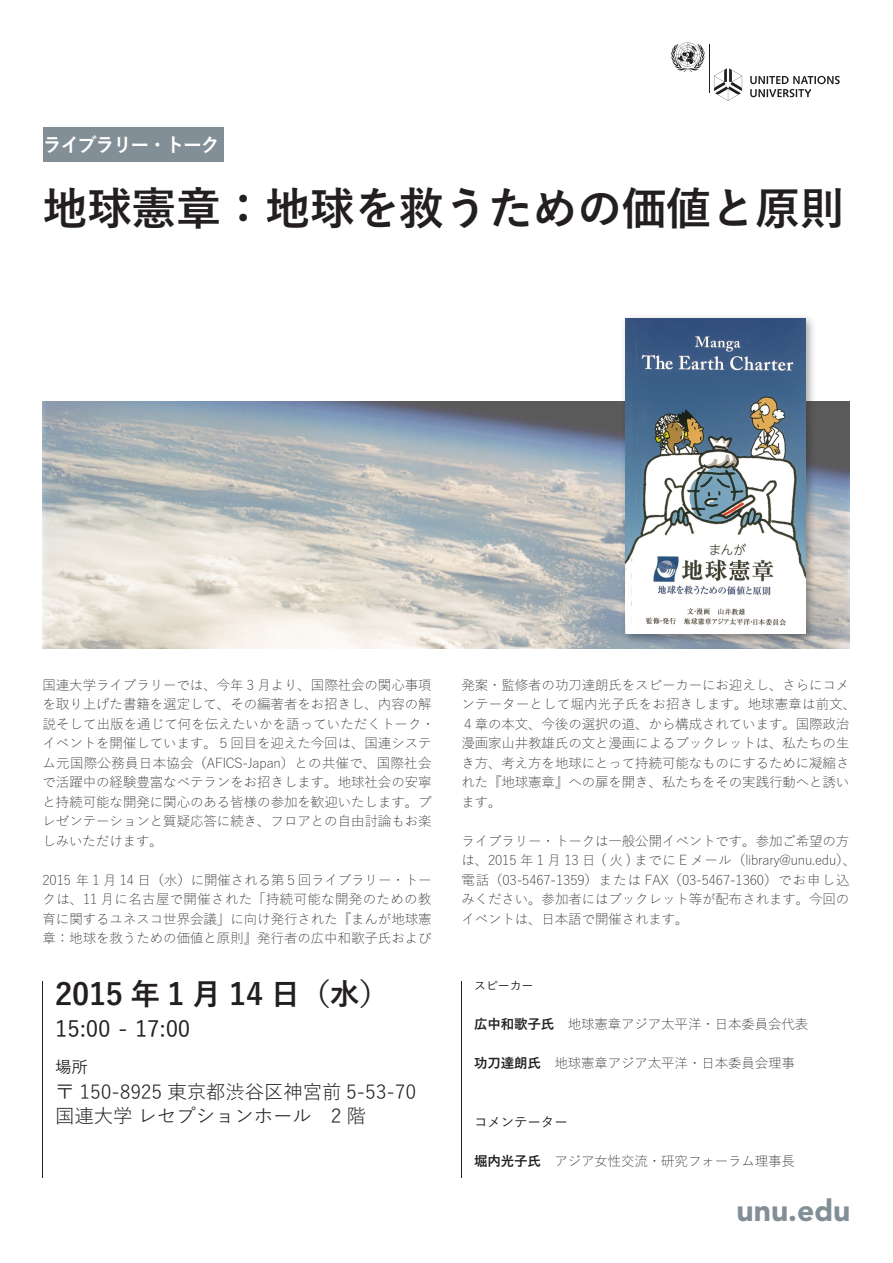
<style>
.page{position:relative;width:893px;height:1263px;background:#fff}
.page>*{position:absolute;margin:0;border:0;box-sizing:border-box;transform-origin:0 0}
.text{font:45px "Yu Gothic Std B";letter-spacing:-.01em;color:#231f20}
.text-2{font:30px "Yu Gothic Std B";letter-spacing:-.01em;color:#231f20}
.URL{font:900 30px "Avenir";color:#828f96}
.text-3{font:22.5px "Yu Gothic Std M";letter-spacing:-.01em;color:#231f20}
.Venue_-_Text{font:19.5px "Yu Gothic Std R";letter-spacing:-.01em;color:#231f20}
.text-4{font:19.5px "Yu Gothic Std B";letter-spacing:-.1em;color:#fff}
.text-5{font:16.5px "Yu Gothic Std M";color:#231f20}
.text-6{font:13.5px/19.5px "Yu Gothic Std L";letter-spacing:-.01em;color:#231f20}
.text-7{font:13.5px "Yu Gothic Std M";letter-spacing:-.01em;color:#231f20}
.text-8{font:12px "Yu Gothic Std M";letter-spacing:-.01em;color:#231f20}
.s1{font-family:"Yu Gothic Std B"}
</style>
<div class="page">
<hr style="left:461px;top:981px;width:1px;height:197px;background:#231f20">
<hr style="left:43px;top:981px;width:1px;height:197px;background:#231f20">
<img style="left:43px;top:402px;width:807px;height:246px">
<div style="left:620px;top:313px;width:197px;height:332px;background:#231f20;opacity:.4"></div>
<img style="left:625px;top:318px;width:180px;height:316px">
<div style="left:43px;top:128px;width:180px;height:34px;background:#828f96"></div>
<hr style="left:709px;top:44px;width:1px;height:49px;background:#231f20">
<svg style="left:671px;top:43px;width:33px;height:29px"></svg>
<svg style="left:714px;top:68px;width:28px;height:33px"></svg>
<svg style="left:750px;top:76px;width:90px;height:21px"></svg>
<p class="text-4" style="left:43px;top:130px;width:179px">ライブラリー・トーク</p>
<p class="text" style="left:43px;top:174px;width:804px">地球憲章：地球を救うための価値と原則</p>
<p class="text-6" style="left:43px;top:674px;width:394px">国連大学ライブラリーでは、今年 3 月より、国際社会の関心事項を取り上げた書籍を選定して、その編著者をお招きし、内容の解説そして出版を通じて何を伝えたいかを語っていただくトーク・イベントを開催しています。５回目を迎えた今回は、国連システム元国際公務員日本協会（AFICS-Japan）との共催で、国際社会で活躍中の経験豊富なベテランをお招きします。地球社会の安寧と持続可能な開発に関心のある皆様の参加を歓迎いたします。プレゼンテーションと質疑応答に続き、フロアとの自由討論もお楽しみいただけます。</p>
<p class="text-6" style="left:43px;top:869px;width:391px;text-align:justify">2015 年 1 月 14 日（水）に開催される第５回ライブラリー・トークは、11 月に名古屋で開催された「持続可能な開発のための教育に関するユネスコ世界会議」に向け発行された『まんが地球憲章：地球を救うための価値と原則』発行者の広中和歌子氏および</p>
<p class="text-2" style="left:55px;top:971px;width:336px">2015 年 1 月 14 日（水(</p>
<p class="text-3" style="left:55px;top:1013px;width:137px">15:00 - 17:00</p>
<p class="text-5" style="left:55px;top:1054px;width:34px">場所</p>
<p class="Venue_-_Text" style="left:55px;top:1078px;width:362px">〒 150-8925 東京都渋谷区神宮前 5-53-70</p>
<p class="Venue_-_Text" style="left:55px;top:1102px;width:312px">国連大学レセプションホール　2 階</p>
<p class="text-6" style="left:461px;top:674px;width:396px">発案・監修者の功刀達朗氏をスピーカーにお迎えし、さらにコメンテーターとして堀内光子氏をお招きします。地球憲章は前文、<br>４章の本文、今後の選択の道、から構成されています。国際政治漫画家山井教雄氏の文と漫画によるブックレットは、私たちの生き方、考え方を地球にとって持続可能なものにするために凝縮された『地球憲章』への扉を開き、私たちをその実践行動へと誘います。</p>
<p class="text-6" style="left:461px;top:830px;width:396px">ライブラリー・トークは一般公開イベントです。参加ご希望の方は、2015 年 1 月 13 日 ( 火 ) までに E メール（library@unu.edu 、(電話（03-5467-1359）または FAX（03-5467-1360）でお申し込みください。参加者にはブックレット等が配布されます。今回のイベントは、日本語で開催されます。</p>
<p class="text-8" style="left:474px;top:977px;width:61px">スピーカー</p>
<p class="text-6" style="left:474px;top:1014px;width:336px"><span class="s1">広中和歌子氏</span>　地球憲章アジア太平洋・日本委員会代表</p>
<p class="text-6" style="left:474px;top:1053px;width:322px"><span class="s1">功刀達朗氏</span>　地球憲章アジア太平洋・日本委員会理事</p>
<p class="text-7" style="left:474px;top:1112px;width:95px">コメンテーター</p>
<p class="text-6" style="left:474px;top:1150px;width:322px"><span class="s1">堀内光子氏</span>　アジア女性交流・研究フォーラム理事長</p>
<p class="URL" style="left:737px;top:1192px;width:115px">unu.edu</p>
</div>
